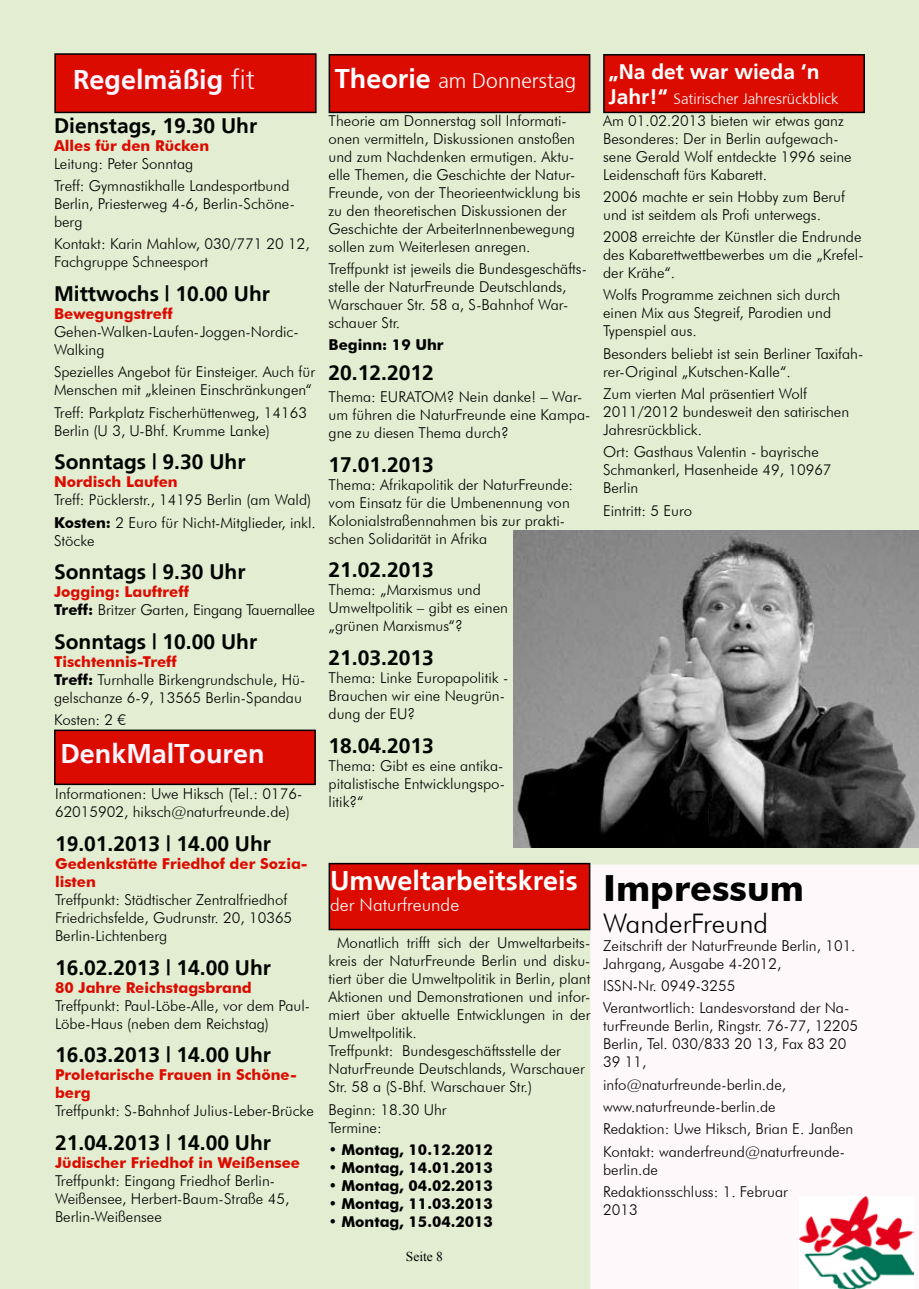
<style>
.page{position:relative;width:919px;height:1289px;background:#fff}
.page>*{position:absolute;margin:0;border:0;box-sizing:border-box;transform-origin:0 0}
.t1{font:700 36px "Futura BT";color:#000}
.t2{font:700 27px "Frutiger";color:#fef5ff}
.t3{font:700 27px "Frutiger";color:#fff}
.t4{font:300 27px "Futura BT";color:#000}
.t5{font:700 21px "Frutiger";color:#000300}
.t6{font:21px "Frutiger DG Blight";color:#fff}
.t7{font:700 21px "Frutiger";color:#fff}
.t8{font:300 18px "Futura BT";color:#fff}
.t9{font:300 15px/18px "Futura BT";color:#000}
.t10{font:700 15px/18px "Futura BT";color:#dc0b00}
.t11{font:700 15px "Futura BT";color:#000}
.t12{font:300 15px/18px "Futura BT";letter-spacing:-.02em;color:#000}
.t13{font:15px "Frutiger DG Blight";color:#fff}
.t14{font:13.5px "Times New Roman";color:#000}
.s1{font-family:"Frutiger DG Blight";font-weight:400}
.s2{font-weight:700}
.s3{font-weight:700;color:#dc0b00}
.s4{font-family:"Frutiger";font-weight:700;font-size:27px}
.s5{font-family:"Frutiger";font-weight:700;font-size:21px}
</style>
<div class="page">
<div style="left:0;top:0;width:918px;height:1288px;background:#e3edd1"></div>
<div style="left:55px;top:54px;width:261px;height:58px;background:#dc0b00"></div>
<div style="left:54px;top:53px;width:262px;height:60px;border:2px solid #000"></div>
<div style="left:590px;top:865px;width:328px;height:423px;background:#fff8fa"></div>
<div style="left:55px;top:730px;width:260px;height:54px;background:#dc0b00"></div>
<div style="left:54px;top:729px;width:262px;height:56px;border:2px solid #000"></div>
<img style="left:799px;top:1196px;width:114px;height:92px">
<div style="left:604px;top:55px;width:260px;height:57px;background:#dc0b00"></div>
<div style="left:603px;top:54px;width:261px;height:59px;border:2px solid #000"></div>
<img style="left:514px;top:530px;width:404px;height:317px">
<div style="left:329px;top:55px;width:260px;height:57px;background:#dc0b00"></div>
<div style="left:328px;top:54px;width:262px;height:59px;border:2px solid #000"></div>
<div style="left:329px;top:863px;width:260px;height:66px;background:#dc0b00"></div>
<div style="left:328px;top:862px;width:262px;height:68px;border:2px solid #000"></div>
<h2 class="t2" style="left:73px;top:64px;width:183px">Regelmäßig <span class="s1">fit</span></h2>
<h3 class="t5" style="left:54px;top:113px;width:205px">Dienstags, 19.30 Uhr</h3>
<p class="t10" style="left:54px;top:136px;width:157px">Alles für den Rücken</p>
<p class="t9" style="left:54px;top:152px;width:237px;line-height:22.2px">Leitung: Peter Sonntag<br>Treff: Gymnastikhalle Landesportbund</p>
<p class="t9" style="left:54px;top:195px;width:242px">Berlin, Priesterweg 4-6, Berlin-Schöne&shy;berg</p>
<p class="t9" style="left:54px;top:235px;width:257px">Kontakt: Karin Mahlow, 030/771 20 12,<br>Fachgruppe Schneesport</p>
<h3 class="t5" style="left:54px;top:281px;width:217px">Mittwochs | 10.00 Uhr</h3>
<p class="t10" style="left:54px;top:305px;width:120px">Bewegungstreff</p>
<p class="t9" style="left:54px;top:322px;width:246px">Gehen-Walken-Laufen-Joggen-Nordic-<br>Walking</p>
<p class="t9" style="left:54px;top:363px;width:262px">Spezielles Angebot für Einsteiger. Auch für<br>Menschen mit „kleinen Einschränkungen“</p>
<p class="t9" style="left:54px;top:403px;width:254px">Treff: Parkplatz Fischerhüttenweg, 14163<br>Berlin (U 3, U-Bhf. Krumme Lanke)</p>
<h3 class="t5" style="left:54px;top:450px;width:193px">Sonntags | 9.30 Uhr</h3>
<p class="t10" style="left:54px;top:473px;width:125px">Nordisch Laufen</p>
<p class="t9" style="left:54px;top:489px;width:263px;line-height:22.2px">Treff: Pücklerstr., 14195 Berlin (am Wald)<br><span class="s2">Kosten:</span> 2 Euro für Nicht-Mitglieder, inkl.</p>
<p class="t9" style="left:54px;top:531px;width:42px">Stöcke</p>
<h3 class="t5" style="left:54px;top:559px;width:193px">Sonntags | 9.30 Uhr</h3>
<p class="t12" style="left:54px;top:583px;width:262px"><span class="s3">Jogging: Lauftreff<br></span><span class="s2">Treff:</span> Britzer Garten, Eingang Tauernallee</p>
<h3 class="t5" style="left:54px;top:629px;width:205px">Sonntags | 10.00 Uhr</h3>
<p class="t9" style="left:54px;top:652px;width:253px"><span class="s3">Tischtennis-Treff<br></span><span class="s2">Treff:</span> Turnhalle Birkengrundschule, Hü&shy;gelschanze 6-9, 13565 Berlin-Spandau</p>
<p class="t9" style="left:54px;top:711px;width:74px">Kosten: 2 €</p>
<h2 class="t2" style="left:60px;top:738px;width:206px">DenkMalTouren</h2>
<p class="t9" style="left:55px;top:784px;width:249px">Informationen: Uwe Hiksch (Tel.: 0176-<br>62015902, hiksch@naturfreunde.de)</p>
<h3 class="t5" style="left:55px;top:831px;width:217px">19.01.2013 | 14.00 Uhr</h3>
<p class="t10" style="left:55px;top:854px;width:254px">Gedenkstätte Friedhof der Sozia&shy;listen</p>
<p class="t9" style="left:55px;top:890px;width:239px">Treffpunkt: Städtischer Zentralfriedhof<br>Friedrichsfelde, Gudrunstr. 20, 10365<br>Berlin-Lichtenberg</p>
<h3 class="t5" style="left:55px;top:954px;width:217px">16.02.2013 | 14.00 Uhr</h3>
<p class="t10" style="left:55px;top:978px;width:198px">80 Jahre Reichstagsbrand</p>
<p class="t9" style="left:55px;top:996px;width:256px">Treffpunkt: Paul-Löbe-Alle, vor dem Paul-<br>Löbe-Haus (neben dem Reichstag)</p>
<h3 class="t5" style="left:55px;top:1042px;width:217px">16.03.2013 | 14.00 Uhr</h3>
<p class="t10" style="left:55px;top:1065px;width:243px">Proletarische Frauen in Schöne&shy;berg</p>
<p class="t9" style="left:55px;top:1101px;width:260px">Treffpunkt: S-Bahnhof Julius-Leber-Brücke</p>
<h3 class="t5" style="left:55px;top:1130px;width:217px">21.04.2013 | 14.00 Uhr</h3>
<p class="t10" style="left:55px;top:1153px;width:246px">Jüdischer Friedhof in Weißensee</p>
<p class="t9" style="left:55px;top:1171px;width:236px">Treffpunkt: Eingang Friedhof Berlin-<br>Weißensee, Herbert-Baum-Straße 45,<br>Berlin-Weißensee</p>
<h3 class="t6" style="left:335px;top:68px;width:243px"><span class="s4">Theorie</span> am Donnerstag</h3>
<p class="t9" style="left:328px;top:111px;width:253px">Theorie am Donnerstag soll Informati&shy;onen vermitteln, Diskussionen anstoßen und zum Nachdenken ermutigen. Aktu&shy;elle Themen, die Geschichte der Natur-Freunde, von der Theorieentwicklung bis zu den theoretischen Diskussionen der Geschichte der ArbeiterInnenbewegung sollen zum Weiterlesen anregen.</p>
<p class="t9" style="left:328px;top:259px;width:260px">Treffpunkt ist jeweils die Bundesgeschäfts&shy;stelle der NaturFreunde Deutschlands, Warschauer Str. 58 a, S-Bahnhof War&shy;schauer Str.</p>
<p class="t11" style="left:328px;top:336px;width:116px">Beginn: 19 Uhr</p>
<h3 class="t5" style="left:328px;top:360px;width:107px">20.12.2012</h3>
<p class="t9" style="left:328px;top:387px;width:263px">Thema: EURATOM? Nein danke! – War&shy;um führen die NaturFreunde eine Kampa&shy;gne zu diesen Thema durch?</p>
<h3 class="t5" style="left:328px;top:452px;width:107px">17.01.2013</h3>
<p class="t9" style="left:328px;top:475px;width:246px">Thema: Afrikapolitik der NaturFreunde: vom Einsatz für die Umbenennung von Kolonialstraßennahmen bis zur prakti&shy;schen Solidarität in Afrika</p>
<h3 class="t5" style="left:328px;top:558px;width:107px">21.02.2013</h3>
<p class="t9" style="left:328px;top:581px;width:181px">Thema: „Marxismus und<br>Umweltpolitik – gibt es einen „grünen Marxismus“?</p>
<h3 class="t5" style="left:328px;top:645px;width:107px">21.03.2013</h3>
<p class="t9" style="left:328px;top:668px;width:181px">Thema: Linke Europapolitik -<br>Brauchen wir eine Neugrün&shy;dung der EU?</p>
<h3 class="t5" style="left:328px;top:733px;width:107px">18.04.2013</h3>
<p class="t9" style="left:328px;top:756px;width:178px;text-align:justify">Thema: Gibt es eine antika&shy;pitalistische Entwicklungspo&shy;litik?“</p>
<h3 class="t7" style="left:608px;top:59px;width:212px">„Na det war wieda ‘n</h3>
<p class="t13" style="left:608px;top:90px;width:231px"><span class="s5">Jahr!“</span> Satirischer Jahresrückblick</p>
<p class="t9" style="left:603px;top:111px;width:250px">Am 01.02.2013 bieten wir etwas ganz Besonderes: Der in Berlin aufgewach&shy;sene Gerald Wolf entdeckte 1996 seine Leidenschaft fürs Kabarett.</p>
<p class="t9" style="left:603px;top:187px;width:243px">2006 machte er sein Hobby zum Beruf und ist seitdem als Profi unterwegs.</p>
<p class="t9" style="left:603px;top:228px;width:262px">2008 erreichte der Künstler die Endrunde des Kabarettwettbewerbes um die „Krefel&shy;der Krähe“.</p>
<p class="t9" style="left:603px;top:286px;width:239px">Wolfs Programme zeichnen sich durch einen Mix aus Stegreif, Parodien und<br>Typenspiel aus.</p>
<p class="t9" style="left:603px;top:344px;width:261px">Besonders beliebt ist sein Berliner Taxifah&shy;rer-Original „Kutschen-Kalle“.</p>
<p class="t9" style="left:603px;top:384px;width:247px">Zum vierten Mal präsentiert Wolf<br>2011/2012 bundesweit den satirischen<br>Jahresrückblick.</p>
<p class="t9" style="left:603px;top:443px;width:230px">Ort: Gasthaus Valentin - bayrische<br>Schmankerl, Hasenheide 49, 10967<br>Berlin</p>
<p class="t9" style="left:603px;top:501px;width:90px">Eintritt: 5 Euro</p>
<h2 class="t3" style="left:330px;top:864px;width:249px">Umweltarbeitskreis</h2>
<p class="t8" style="left:330px;top:893px;width:131px">der Naturfreunde</p>
<p class="t9" style="left:328px;top:933px;width:263px;text-indent:9px">Monatlich trifft sich der Umweltarbeits&shy;kreis der NaturFreunde Berlin und disku&shy;tiert über die Umweltpolitik in Berlin, plant Aktionen und Demonstrationen und infor&shy;miert über aktuelle Entwicklungen in der Umweltpolitik.<br>Treffpunkt: Bundesgeschäftsstelle der NaturFreunde Deutschlands, Warschauer Str. 58 a (S-Bhf. Warschauer Str.)</p>
<p class="t9" style="left:328px;top:1100px;width:120px">Beginn: 18.30 Uhr<br>Termine:</p>
<p class="t11" style="left:328px;top:1140px;width:166px">• Montag, 10.12.2012</p>
<p class="t11" style="left:328px;top:1158px;width:166px">• Montag, 14.01.2013</p>
<p class="t11" style="left:328px;top:1176px;width:166px">• Montag, 04.02.2013</p>
<p class="t11" style="left:328px;top:1194px;width:166px">• Montag, 11.03.2013</p>
<p class="t11" style="left:328px;top:1212px;width:166px">• Montag, 15.04.2013</p>
<p class="t14" style="left:406px;top:1246px;width:39px">Seite 8</p>
<h1 class="t1" style="left:603px;top:865px;width:202px">Impressum</h1>
<h2 class="t4" style="left:603px;top:906px;width:166px">WanderFreund</h2>
<p class="t9" style="left:603px;top:936px;width:254px">Zeitschrift der NaturFreunde Berlin, 101.<br>Jahrgang, Ausgabe 4-2012,</p>
<p class="t9" style="left:603px;top:974px;width:247px;line-height:22.2px">ISSN-Nr. 0949-3255<br>Verantwortlich: Landesvorstand der Na-</p>
<p class="t9" style="left:603px;top:1017px;width:256px">turFreunde Berlin, Ringstr. 76-77, 12205<br>Berlin, Tel. 030/833 20 13, Fax 83 20<br>39 11,</p>
<p class="t9" style="left:603px;top:1073px;width:252px;line-height:22.2px">info@naturfreunde-berlin.de, www.naturfreunde-berlin.de<br>Redaktion: Uwe Hiksch, Brian E. Janßen Kontakt: wanderfreund@naturfreunde-</p>
<p class="t9" style="left:603px;top:1157px;width:186px;line-height:22.2px">berlin.de<br>Redaktionsschluss: 1. Februar</p>
<p class="t9" style="left:603px;top:1200px;width:36px">2013</p>
</div>
